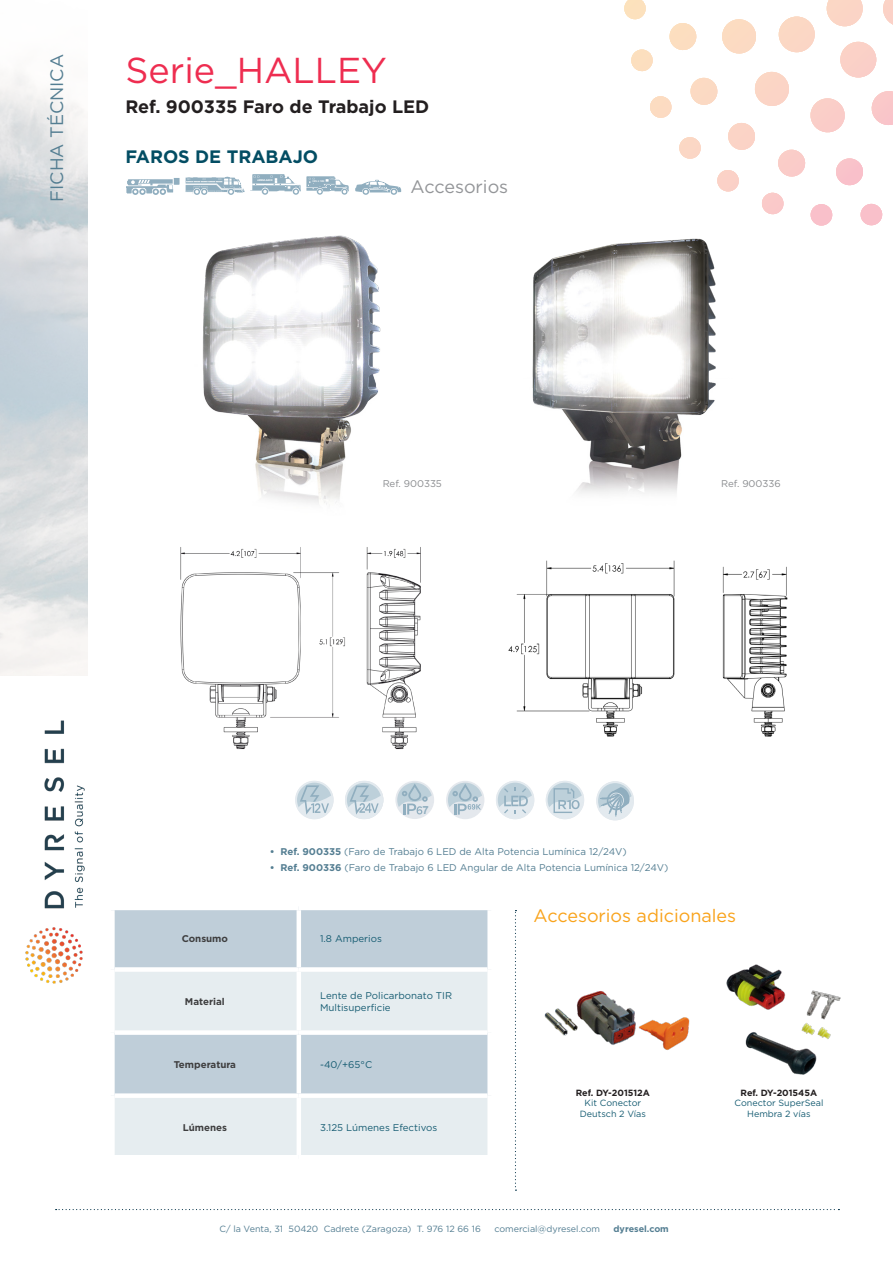
<style>
.page{position:relative;width:893px;height:1263px;background:#fff}
.page>*{position:absolute;margin:0;border:0;box-sizing:border-box;transform-origin:0 0}
.t1{font:36px "Gotham";color:#ee2d50}
.t2{font:700 18px "Gotham";color:#231f20}
.t3{font:18px "Gotham";color:#f9a31b}
.t4{font:700 18px "Gotham";color:#034d63}
.t5{font:18px "Gotham";color:#547e92}
.t6{font:18px "Gotham";color:#939598}
.t7{font:700 11.25px "Arial";color:#90aebf}
.t8{font:9.75px "Gotham";color:#547e92}
.t9{font:9.75px/12.8px "Gotham";color:#165c72}
.t10{font:700 9.75px "Gotham";color:#3e3e3f}
.t11{font:9.75px "Gotham";color:#8a8c8f}
.t12{font:9px "Gotham";color:#547e92}
.t13{font:9px "Gotham";color:#165c72}
.t14{font:700 9px "Gotham";color:#231f20}
.t15{font:700 9px "Gotham";color:#547e92}
.s1{font-weight:700}
</style>
<div class="page">
<svg style="left:56px;top:1209px;width:783px;height:1px"></svg>
<svg style="left:624px;top:0;width:22px;height:20px"></svg>
<svg style="left:631px;top:49px;width:22px;height:23px"></svg>
<svg style="left:650px;top:96px;width:22px;height:22px"></svg>
<svg style="left:679px;top:137px;width:22px;height:22px"></svg>
<svg style="left:717px;top:170px;width:22px;height:22px"></svg>
<svg style="left:762px;top:192px;width:22px;height:23px"></svg>
<svg style="left:810px;top:204px;width:23px;height:22px"></svg>
<svg style="left:860px;top:203px;width:23px;height:23px"></svg>
<svg style="left:669px;top:23px;width:28px;height:27px"></svg>
<svg style="left:690px;top:77px;width:28px;height:28px"></svg>
<svg style="left:728px;top:123px;width:27px;height:27px"></svg>
<svg style="left:778px;top:149px;width:28px;height:28px"></svg>
<div style="left:836px;top:158px;width:27px;height:27px;background:#f9c1ca;border-radius:13px"></div>
<svg style="left:722px;top:19px;width:34px;height:35px"></svg>
<svg style="left:754px;top:71px;width:35px;height:35px"></svg>
<svg style="left:810px;top:98px;width:35px;height:35px"></svg>
<svg style="left:871px;top:91px;width:22px;height:34px"></svg>
<div style="left:779px;top:17px;width:36px;height:35px;background:#fbd7c4;border-radius:18px"></div>
<div style="left:840px;top:42px;width:36px;height:35px;background:#fad0c7;border-radius:18px"></div>
<svg style="left:883px;top:0;width:10px;height:25px"></svg>
<svg style="left:827px;top:0;width:36px;height:26px"></svg>
<img style="left:25px;top:720px;width:60px;height:264px">
<svg style="left:345px;top:781px;width:38px;height:38px"></svg>
<svg style="left:295px;top:781px;width:39px;height:38px"></svg>
<svg style="left:496px;top:781px;width:38px;height:38px"></svg>
<svg style="left:546px;top:781px;width:38px;height:38px"></svg>
<svg style="left:395px;top:781px;width:39px;height:38px"></svg>
<svg style="left:446px;top:781px;width:38px;height:38px"></svg>
<svg style="left:596px;top:781px;width:38px;height:39px"></svg>
<svg style="left:126px;top:178px;width:54px;height:17px"></svg>
<svg style="left:186px;top:174px;width:163px;height:21px"></svg>
<svg style="left:355px;top:180px;width:46px;height:15px"></svg>
<svg style="left:515px;top:910px;width:1px;height:281px"></svg>
<img style="left:726px;top:964px;width:115px;height:111px">
<img style="left:544px;top:991px;width:146px;height:59px">
<img style="left:203px;top:235px;width:178px;height:269px">
<img style="left:532px;top:238px;width:184px;height:256px">
<img style="left:180px;top:547px;width:241px;height:202px">
<img style="left:508px;top:560px;width:280px;height:177px">
<div style="left:115px;top:910px;width:372px;height:57px;background:#bfced9"></div>
<svg style="left:115px;top:972px;width:372px;height:183px;background:#d8e2e8"></svg>
<hr style="left:297px;top:910px;width:4px;height:57px;background:#fff">
<div style="left:115px;top:1030px;width:184px;height:5px;background:#fff"></div>
<div style="left:299px;top:1030px;width:188px;height:5px;background:#fff"></div>
<div style="left:115px;top:1093px;width:184px;height:5px;background:#fff"></div>
<div style="left:299px;top:1093px;width:188px;height:5px;background:#fff"></div>
<hr style="left:297px;top:972px;width:4px;height:58px;background:#fff">
<hr style="left:297px;top:1035px;width:4px;height:58px;background:#fff">
<hr style="left:297px;top:1098px;width:4px;height:57px;background:#fff">
<h2 class="t5" style="left:45px;top:202px;width:149px;rotate:-90deg">FICHA TÉCNICA</h2>
<p class="t1" style="left:125px;top:47px;width:263px">Serie_HALLEY</p>
<p class="t2" style="left:125px;top:95px;width:305px">Ref. 900335 Faro de Trabajo LED</p>
<p class="t4" style="left:125px;top:145px;width:194px">FAROS DE TRABAJO</p>
<p class="t6" style="left:411px;top:175px;width:99px">Accesorios</p>
<p class="t11" style="left:383px;top:477px;width:61px">Ref. 900335</p>
<p class="t11" style="left:721px;top:477px;width:61px">Ref. 900336</p>
<p class="t7" style="left:423px;top:802px;width:8px">7</p>
<p class="t8" style="left:270px;top:845px;width:358px"><span class="s1">• Ref. 900335</span> (Faro de Trabajo 6 LED de Alta Potencia Lumínica 12/24V)</p>
<p class="t8" style="left:270px;top:861px;width:400px"><span class="s1">• Ref. 900336</span> (Faro de Trabajo 6 LED Angular de Alta Potencia Lumínica 12/24V)</p>
<p class="t10" style="left:182px;top:932px;width:48px">Consumo</p>
<p class="t9" style="left:320px;top:932px;width:63px">1.8 Amperios</p>
<p class="t10" style="left:185px;top:995px;width:41px">Material</p>
<p class="t9" style="left:320px;top:988px;width:134px">Lente de Policarbonato TIR<br>Multisuperficie</p>
<p class="t10" style="left:174px;top:1058px;width:64px">Temperatura</p>
<p class="t9" style="left:320px;top:1058px;width:54px">-40/+65°C</p>
<p class="t10" style="left:183px;top:1121px;width:46px">Lúmenes</p>
<p class="t9" style="left:320px;top:1121px;width:119px">3.125 Lúmenes Efectivos</p>
<p class="t3" style="left:534px;top:904px;width:204px">Accesorios adicionales</p>
<p class="t14" style="left:576px;top:1087px;width:76px">Ref. DY-201512A</p>
<p class="t13" style="left:585px;top:1097px;width:58px">Kit Conector</p>
<p class="t13" style="left:580px;top:1108px;width:68px">Deutsch 2 Vías</p>
<p class="t14" style="left:741px;top:1087px;width:78px">Ref. DY-201545A</p>
<p class="t13" style="left:734px;top:1097px;width:90px">Conector SuperSeal</p>
<p class="t13" style="left:747px;top:1108px;width:65px">Hembra 2 vías</p>
<p class="t12" style="left:219px;top:1223px;width:263px">C/ la Venta, 31 50420 Cadrete (Zaragoza) T. 976 12 66 16</p>
<p class="t12" style="left:494px;top:1223px;width:107px">comercial@dyresel.com</p>
<p class="t15" style="left:614px;top:1223px;width:57px">dyresel.com</p>
</div>
